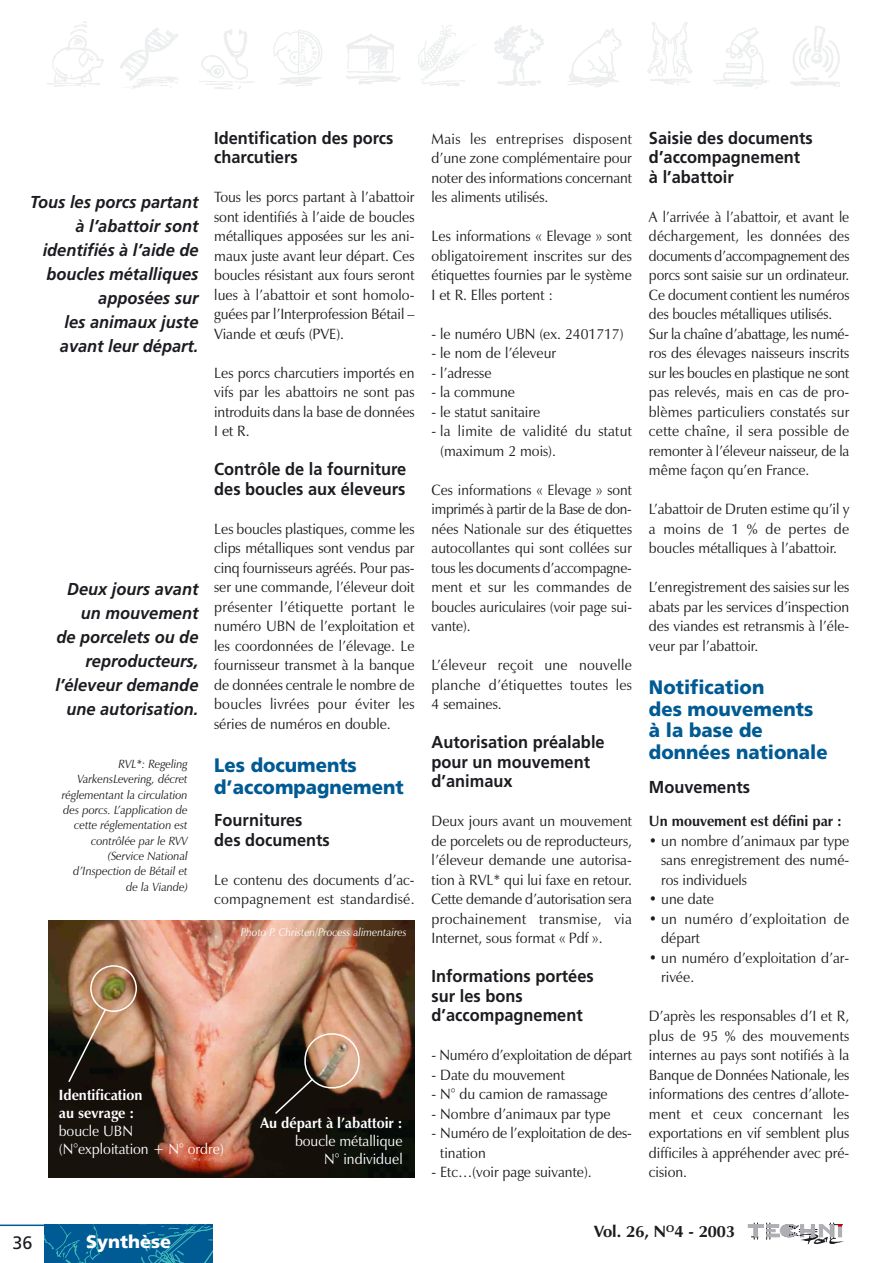
<style>
.page{position:relative;width:893px;height:1263px;background:#fff}
.page>*{position:absolute;margin:0;border:0;box-sizing:border-box;transform-origin:0 0}
.t1{font:900 19.5px/21.8px "Frutiger";color:#005a93;scale:.95 1}
.t2{font:900 18px "Frutiger";color:#fff}
.t3{font:18px "Frutiger";color:#1b1c20}
.t4{font:700 17.25px/19.5px "Frutiger";color:#1b1c20;scale:.95 1}
.t5{font:italic 700 17.25px/24px "Frutiger";color:#1b1c20;text-align:right;scale:.95 1}
.t6{font:700 16.5px "Zapf Humanist 601 BT";color:#1b1c20}
.t7{font:15px/19.5px "Zapf Humanist 601 BT";color:#1b1c20;text-align:justify;scale:.95 1}
.t8{font:15px/19.5px "Zapf Humanist 601 BT";color:#1b1c20;text-align:justify;scale:.93 1}
.t9{font:15px/19.5px "Zapf Humanist 601 BT";letter-spacing:.02em;color:#1b1c20;scale:.95 1}
.t10{font:15px/18px "Zapf Humanist 601 BT";color:#fff;scale:.95 1}
.t11{font:700 15px/18px "Zapf Humanist 601 BT";color:#fff;scale:.95 1}
.t12{font:700 15px "Zapf Humanist 601 BT";color:#1b1c20;scale:.95 1}
.t13{font:italic 12px/15.3px "Zapf Humanist 601 BT";color:#1b1c20;text-align:right;scale:.95 1}
.t14{font:italic 11.25px "Zapf Humanist 601 BT";color:#fff;scale:.95 1}
</style>
<div class="page">
<hr style="left:748px;top:1224px;width:15px;height:4px;background:#aeafb2">
<svg style="left:750px;top:1222px;width:94px;height:22px"></svg>
<div style="left:45px;top:1225px;width:168px;height:38px;background:#005a93"></div>
<svg style="left:45px;top:1226px;width:55px;height:37px"></svg>
<svg style="left:132px;top:1226px;width:81px;height:37px"></svg>
<hr style="left:0;top:1225px;width:213px;height:1px;background:#005a93">
<img style="left:48px;top:920px;width:366px;height:258px">
<img style="left:67px;top:965px;width:70px;height:119px">
<img style="left:273px;top:1033px;width:86px;height:83px">
<p class="t5" style="left:30px;top:191px;width:178px">Tous les porcs partant à l’abattoir sont identifiés à l’aide de boucles métalliques apposées sur<br>les animaux juste avant leur départ.</p>
<p class="t5" style="left:55px;top:579px;width:152px">Deux jours avant un mouvement<br>de porcelets ou de reproducteurs, l’éleveur demande une autorisation.</p>
<p class="t13" style="left:62px;top:758px;width:134px">RVL*: Regeling<br>VarkensLevering, décret réglementant la circulation des porcs. L’application de cette réglementation est contrôlée par le RVV (Service National d’Inspection de Bétail et de la Viande)</p>
<p class="t4" style="left:214px;top:129px;width:190px">Identification des porcs charcutiers</p>
<p class="t7" style="left:214px;top:189px;width:212px">Tous les porcs partant à l’abattoir sont identifiés à l’aide de boucles métalliques apposées sur les ani&shy;maux juste avant leur départ. Ces boucles résistant aux fours seront lues à l’abattoir et sont homolo&shy;guées par l’Interprofession Bétail – Viande et œufs (PVE).</p>
<p class="t7" style="left:214px;top:365px;width:212px">Les porcs charcutiers importés en vifs par les abattoirs ne sont pas introduits dans la base de données I et R.</p>
<p class="t4" style="left:214px;top:461px;width:204px">Contrôle de la fourniture des boucles aux éleveurs</p>
<p class="t7" style="left:214px;top:521px;width:212px">Les boucles plastiques, comme les clips métalliques sont vendus par cinq fournisseurs agréés. Pour pas&shy;ser une commande, l’éleveur doit présenter l’étiquette portant le numéro UBN de l’exploitation et les coordonnées de l’élevage. Le fournisseur transmet à la banque de données centrale le nombre de boucles livrées pour éviter les séries de numéros en double.</p>
<h1 class="t1" style="left:214px;top:756px;width:201px">Les documents d’accompagnement</h1>
<p class="t4" style="left:214px;top:812px;width:123px">Fournitures des documents</p>
<p class="t9" style="left:214px;top:872px;width:212px">Le contenu des documents d’ac&shy;compagnement est standardisé.</p>
<p class="t14" style="left:241px;top:928px;width:176px">Photo P. Christen/Process alimentaires</p>
<p class="t11" style="left:59px;top:1088px;width:90px">Identification au sevrage :</p>
<p class="t10" style="left:59px;top:1124px;width:175px">boucle UBN (N°exploitation + N° ordre)</p>
<p class="t11" style="left:260px;top:1116px;width:151px">Au départ à l’abattoir :</p>
<p class="t10" style="left:295px;top:1134px;width:115px;text-align:right">boucle métallique<br>N° individuel</p>
<p class="t7" style="left:431px;top:131px;width:212px">Mais les entreprises disposent d’une zone complémentaire pour noter des informations concernant les aliments utilisés.</p>
<p class="t7" style="left:431px;top:228px;width:212px">Les informations « Elevage » sont obligatoirement inscrites sur des étiquettes fournies par le système I et R. Elles portent :</p>
<p class="t7" style="left:431px;top:326px;width:204px">- le numéro UBN (ex. 2401717)</p>
<p class="t7" style="left:431px;top:345px;width:133px">- le nom de l’éleveur</p>
<p class="t7" style="left:431px;top:365px;width:65px">- l’adresse</p>
<p class="t7" style="left:431px;top:384px;width:89px">- la commune</p>
<p class="t7" style="left:431px;top:404px;width:116px">- le statut sanitaire</p>
<p class="t9" style="left:440px;top:423px;width:203px;text-indent:-9px">- la limite de validité du statut (maximum 2 mois).</p>
<p class="t8" style="left:431px;top:482px;width:217px">Ces informations « Elevage » sont imprimés à partir de la Base de don&shy;nées Nationale sur des étiquettes autocollantes qui sont collées sur tous les documents d’accompagne&shy;ment et sur les commandes de boucles auriculaires (voir page sui&shy;vante).</p>
<p class="t7" style="left:431px;top:657px;width:212px">L’éleveur reçoit une nouvelle planche d’étiquettes toutes les 4 semaines.</p>
<p class="t4" style="left:431px;top:734px;width:184px">Autorisation préalable pour un mouvement d’animaux</p>
<p class="t7" style="left:431px;top:813px;width:212px">Deux jours avant un mouvement de porcelets ou de reproducteurs, l’éleveur demande une autorisa&shy;tion à RVL* qui lui faxe en retour.<br>Cette demande d’autorisation sera prochainement transmise, via Internet, sous format « Pdf ».</p>
<p class="t4" style="left:431px;top:968px;width:172px">Informations portées sur les bons d’accompagnement</p>
<p class="t7" style="left:431px;top:1047px;width:212px">- Numéro d’exploitation de départ</p>
<p class="t7" style="left:431px;top:1067px;width:142px">- Date du mouvement</p>
<p class="t7" style="left:431px;top:1086px;width:187px">- N° du camion de ramassage</p>
<p class="t7" style="left:431px;top:1106px;width:190px">- Nombre d’animaux par type</p>
<p class="t7" style="left:440px;top:1125px;width:203px;text-indent:-9px">- Numéro de l’exploitation de des&shy;tination</p>
<p class="t7" style="left:431px;top:1164px;width:170px">- Etc…(voir page suivante).</p>
<p class="t4" style="left:649px;top:129px;width:174px">Saisie des documents d’accompagnement à l’abattoir</p>
<p class="t8" style="left:649px;top:209px;width:217px;text-align:left">A l’arrivée à l’abattoir, et avant le déchargement, les données des documents d’accompagnement des porcs sont saisie sur un ordinateur.<br>Ce document contient les numéros des boucles métalliques utilisés.<br>Sur la chaîne d’abattage, les numé&shy;ros des élevages naisseurs inscrits sur les boucles en plastique ne sont pas relevés, mais en cas de pro&shy;blèmes particuliers constatés sur cette chaîne, il sera possible de remonter à l’éleveur naisseur, de la même façon qu’en France.</p>
<p class="t7" style="left:649px;top:501px;width:212px">L’abattoir de Druten estime qu’il y a moins de 1 % de pertes de boucles métalliques à l’abattoir.</p>
<p class="t7" style="left:649px;top:579px;width:212px">L’enregistrement des saisies sur les abats par les services d’inspection des viandes est retransmis à l’éle&shy;veur par l’abattoir.</p>
<h1 class="t1" style="left:649px;top:678px;width:190px">Notification<br>des mouvements à la base de données nationale</h1>
<p class="t4" style="left:649px;top:779px;width:108px">Mouvements</p>
<p class="t12" style="left:649px;top:815px;width:204px">Un mouvement est défini par :</p>
<p class="t7" style="left:661px;top:833px;width:199px;text-indent:-12px">• un nombre d’animaux par type sans enregistrement des numé&shy;ros individuels</p>
<p class="t7" style="left:649px;top:891px;width:70px">• une date</p>
<p class="t9" style="left:661px;top:911px;width:199px;text-indent:-12px">• un numéro d’exploitation de départ</p>
<p class="t7" style="left:661px;top:950px;width:199px;text-indent:-12px">• un numéro d’exploitation d’ar&shy;rivée.</p>
<p class="t7" style="left:649px;top:1008px;width:212px">D’après les responsables d’I et R, plus de 95 % des mouvements internes au pays sont notifiés à la Banque de Données Nationale, les informations des centres d’allote&shy;ment et ceux concernant les exportations en vif semblent plus difficiles à appréhender avec pré&shy;cision.</p>
<p class="t3" style="left:12px;top:1236px;width:22px">36</p>
<p class="t2" style="left:86px;top:1235px;width:86px">Synthèse</p>
<p class="t6" style="left:594px;top:1225px;width:142px">Vol. 26, N<sup>O</sup>4 - 2003</p>
</div>
